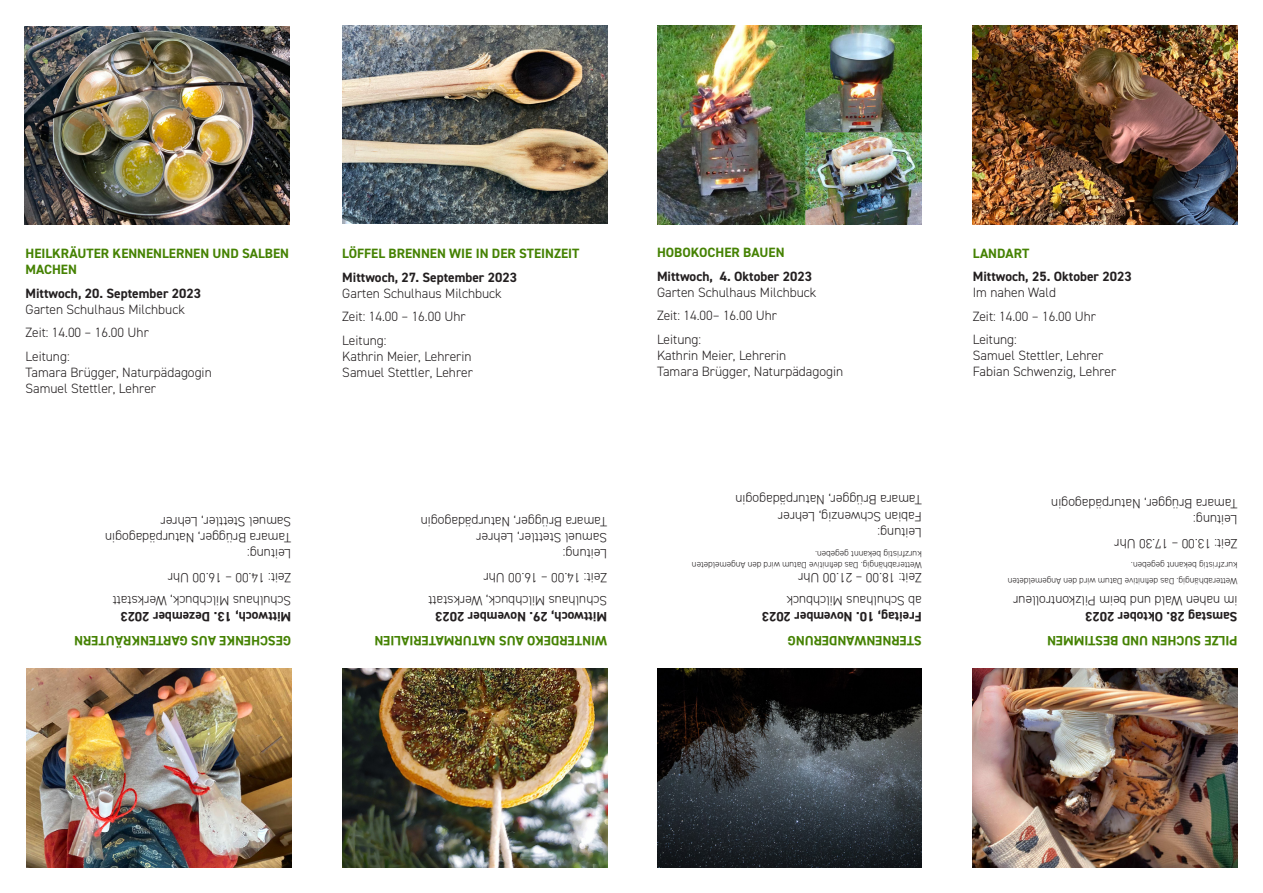
<style>
.page{position:relative;width:1263px;height:893px;background:#fff}
.page>*{position:absolute;margin:0;border:0;box-sizing:border-box;transform-origin:0 0}
.Lauftext{font:300 13.5px "DIN2014";color:#231f20}
.Titel_schwarz{font:700 13.5px "DIN2014";color:#231f20}
.Titel_Grün{font:700 13.5px/16.2px "DIN2014";color:#458203}
.Lauftext-2{font:300 9px "DIN2014";color:#231f20}
</style>
<div class="page">
<img style="left:973px;top:669px;width:264px;height:198px">
<img style="left:342px;top:669px;width:265px;height:198px">
<img style="left:27px;top:669px;width:264px;height:198px">
<img style="left:657px;top:669px;width:265px;height:198px">
<img style="left:973px;top:26px;width:264px;height:198px">
<img style="left:657px;top:26px;width:265px;height:198px">
<img style="left:342px;top:25px;width:265px;height:199px">
<img style="left:24px;top:26px;width:265px;height:199px">
<p class="Titel_Grün" style="left:26px;top:245px;width:265px">HEILKRÄUTER KENNENLERNEN UND SALBEN<br>MACHEN</p>
<p class="Titel_schwarz" style="left:26px;top:284px;width:177px">Mittwoch, 20. September 2023</p>
<p class="Lauftext" style="left:26px;top:301px;width:161px">Garten Schulhaus Milchbuck</p>
<p class="Lauftext" style="left:26px;top:325px;width:125px">Zeit: 14.00 – 16.00 Uhr</p>
<p class="Lauftext" style="left:26px;top:348px;width:46px">Leitung:</p>
<p class="Lauftext" style="left:26px;top:364px;width:188px">Tamara Brügger, Naturpädagogin</p>
<p class="Lauftext" style="left:26px;top:380px;width:132px">Samuel Stettler, Lehrer</p>
<p class="Titel_Grün" style="left:342px;top:245px;width:239px">LÖFFEL BRENNEN WIE IN DER STEINZEIT</p>
<p class="Titel_schwarz" style="left:342px;top:268px;width:176px">Mittwoch, 27. September 2023</p>
<p class="Lauftext" style="left:342px;top:285px;width:161px">Garten Schulhaus Milchbuck</p>
<p class="Lauftext" style="left:342px;top:308px;width:125px">Zeit: 14.00 – 16.00 Uhr</p>
<p class="Lauftext" style="left:342px;top:332px;width:46px">Leitung:</p>
<p class="Lauftext" style="left:342px;top:348px;width:131px">Kathrin Meier, Lehrerin</p>
<p class="Lauftext" style="left:342px;top:364px;width:132px">Samuel Stettler, Lehrer</p>
<p class="Titel_Grün" style="left:657px;top:244px;width:129px">HOBOKOCHER BAUEN</p>
<p class="Titel_schwarz" style="left:657px;top:267px;width:156px">Mittwoch, 4. Oktober 2023</p>
<p class="Lauftext" style="left:657px;top:284px;width:161px">Garten Schulhaus Milchbuck</p>
<p class="Lauftext" style="left:657px;top:307px;width:122px">Zeit: 14.00– 16.00 Uhr</p>
<p class="Lauftext" style="left:657px;top:331px;width:46px">Leitung:</p>
<p class="Lauftext" style="left:657px;top:347px;width:131px">Kathrin Meier, Lehrerin</p>
<p class="Lauftext" style="left:657px;top:363px;width:188px">Tamara Brügger, Naturpädagogin</p>
<p class="Titel_Grün" style="left:973px;top:245px;width:58px">LANDART</p>
<p class="Titel_schwarz" style="left:973px;top:267px;width:160px">Mittwoch, 25. Oktober 2023</p>
<p class="Lauftext" style="left:973px;top:284px;width:85px">Im nahen Wald</p>
<p class="Lauftext" style="left:973px;top:308px;width:125px">Zeit: 14.00 – 16.00 Uhr</p>
<p class="Lauftext" style="left:973px;top:331px;width:46px">Leitung:</p>
<p class="Lauftext" style="left:973px;top:347px;width:132px">Samuel Stettler, Lehrer</p>
<p class="Lauftext" style="left:973px;top:363px;width:145px">Fabian Schwenzig, Lehrer</p>
<p class="Lauftext" style="left:291px;top:530px;width:132px;rotate:-180deg">Samuel Stettler, Lehrer</p>
<p class="Lauftext" style="left:291px;top:546px;width:188px;rotate:-180deg">Tamara Brügger, Naturpädagogin</p>
<p class="Lauftext" style="left:291px;top:562px;width:46px;rotate:-180deg">Leitung:</p>
<p class="Lauftext" style="left:607px;top:530px;width:188px;rotate:-180deg">Tamara Brügger, Naturpädagogin</p>
<p class="Lauftext" style="left:607px;top:546px;width:132px;rotate:-180deg">Samuel Stettler, Lehrer</p>
<p class="Lauftext" style="left:607px;top:562px;width:46px;rotate:-180deg">Leitung:</p>
<p class="Lauftext" style="left:922px;top:508px;width:188px;rotate:-180deg">Tamara Brügger, Naturpädagogin</p>
<p class="Lauftext" style="left:922px;top:524px;width:145px;rotate:-180deg">Fabian Schwenzig, Lehrer</p>
<p class="Lauftext" style="left:922px;top:541px;width:46px;rotate:-180deg">Leitung:</p>
<p class="Lauftext-2" style="left:922px;top:560px;width:108px;rotate:-180deg">kurzfristig bekannt gegeben.</p>
<p class="Lauftext-2" style="left:922px;top:571px;width:231px;rotate:-180deg">Wetterabhängig. Das definitive Datum wird den Angemeldeten</p>
<p class="Lauftext" style="left:1237px;top:512px;width:188px;rotate:-180deg">Tamara Brügger, Naturpädagogin</p>
<p class="Lauftext" style="left:1237px;top:528px;width:46px;rotate:-180deg">Leitung:</p>
<p class="Lauftext" style="left:1237px;top:551px;width:125px;rotate:-180deg">Zeit: 13.00 – 17.30 Uhr</p>
<p class="Lauftext-2" style="left:1237px;top:571px;width:108px;rotate:-180deg">kurzfristig bekannt gegeben.</p>
<p class="Lauftext" style="left:291px;top:586px;width:125px;rotate:-180deg">Zeit: 14.00 – 16.00 Uhr</p>
<p class="Lauftext" style="left:607px;top:586px;width:125px;rotate:-180deg">Zeit: 14.00 – 16.00 Uhr</p>
<p class="Lauftext" style="left:922px;top:586px;width:125px;rotate:-180deg">Zeit: 18.00 – 21.00 Uhr</p>
<p class="Lauftext-2" style="left:1237px;top:587px;width:231px;rotate:-180deg">Wetterabhängig. Das definitive Datum wird den Angemeldeten</p>
<p class="Lauftext" style="left:291px;top:609px;width:180px;rotate:-180deg">Schulhaus Milchbuck, Werkstatt</p>
<p class="Lauftext" style="left:607px;top:609px;width:180px;rotate:-180deg">Schulhaus Milchbuck, Werkstatt</p>
<p class="Lauftext" style="left:922px;top:609px;width:137px;rotate:-180deg">ab Schulhaus Milchbuck</p>
<p class="Lauftext" style="left:1237px;top:609px;width:226px;rotate:-180deg">im nahen Wald und beim Pilzkontrolleur</p>
<p class="Titel_schwarz" style="left:291px;top:626px;width:172px;rotate:-180deg">Mittwoch, 13. Dezember 2023</p>
<p class="Titel_schwarz" style="left:607px;top:626px;width:173px;rotate:-180deg">Mittwoch, 29. November 2023</p>
<p class="Titel_schwarz" style="left:922px;top:626px;width:161px;rotate:-180deg">Freitag, 10. November 2023</p>
<p class="Titel_schwarz" style="left:1237px;top:626px;width:154px;rotate:-180deg">Samstag 28. Oktober 2023</p>
<p class="Titel_Grün" style="left:291px;top:649px;width:218px;rotate:-180deg">GESCHENKE AUS GARTENKRÄUTERN</p>
<p class="Titel_Grün" style="left:607px;top:649px;width:234px;rotate:-180deg">WINTERDEKO AUS NATURMATERIALIEN</p>
<p class="Titel_Grün" style="left:922px;top:649px;width:136px;rotate:-180deg">STERNENWANDERUNG</p>
<p class="Titel_Grün" style="left:1237px;top:649px;width:192px;rotate:-180deg">PILZE SUCHEN UND BESTIMMEN</p>
</div>
